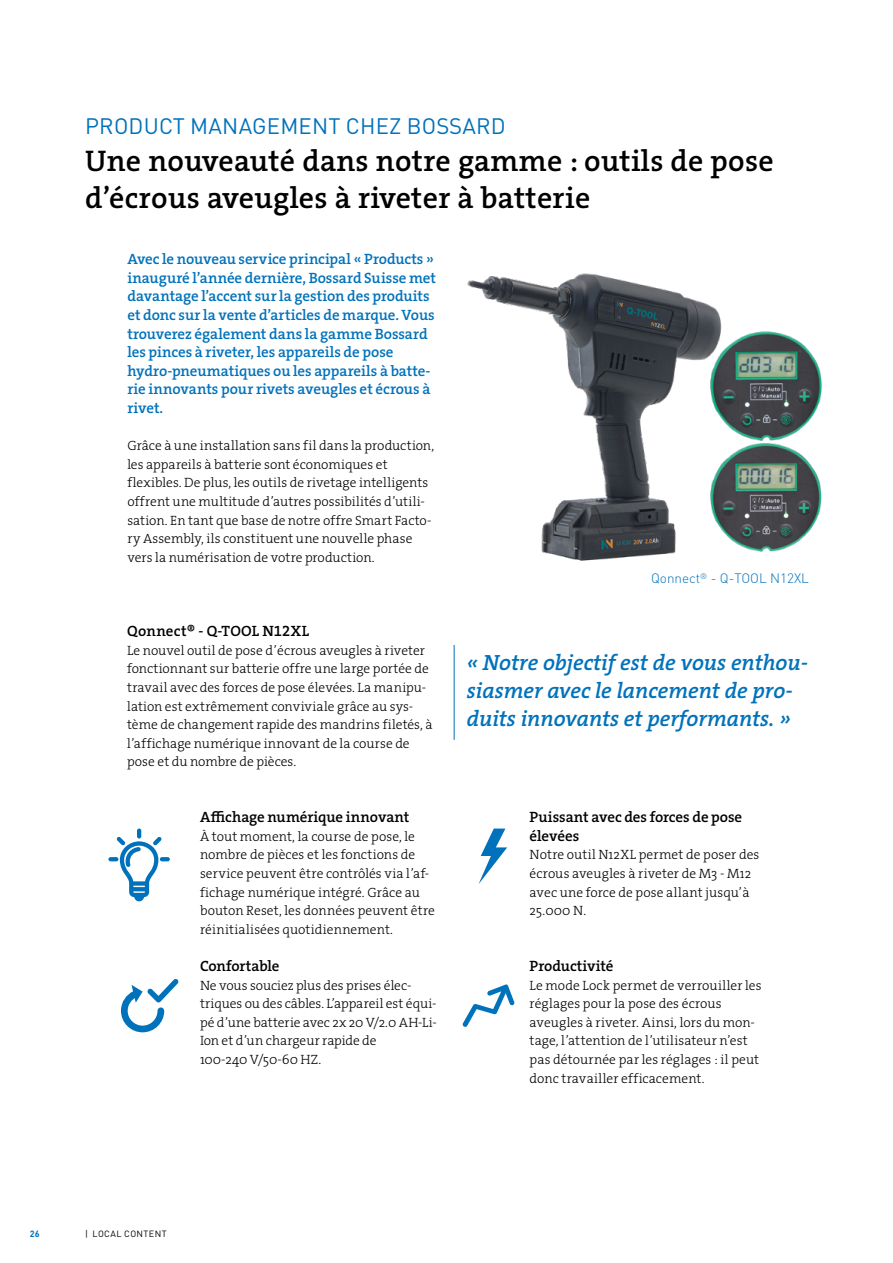
<style>
.page{position:relative;width:893px;height:1263px;background:#fff}
.page>*{position:absolute;margin:0;border:0;box-sizing:border-box;transform-origin:0 0}
.t1{font:30px/37.2px "The Serif HP6 Se Bld";letter-spacing:.01em;color:#000}
.t2{font:22.2px/27.9px "The Serif HP6 Se Bld IT";color:#0072bb}
.t3{font:22.2px "DINOT";letter-spacing:.01em;color:#0072bb}
.t4{font:15px/18.6px "The Serif HP6 Se Bld";letter-spacing:-.005em;color:#0072bb}
.t5{font:15px/18.6px "The Serif HP6 Se Bld";letter-spacing:-.005em;color:#000}
.t6{font:15px "The Serif HP6 Se Bld";letter-spacing:.015em;color:#000}
.t7{font:13.5px/18.6px "The Serif HP3 Lig";color:#000}
.t8{font:300 13.5px "DINOT";color:#0072bb}
.t9{font:9px "DINOT";letter-spacing:.05em;color:#000}
.t10{font:700 9px "DINOT";color:#0072bb}
</style>
<div class="page">
<img style="left:467px;top:273px;width:355px;height:288px">
<svg style="left:108px;top:828px;width:62px;height:73px"></svg>
<svg style="left:462px;top:984px;width:53px;height:43px"></svg>
<svg style="left:479px;top:828px;width:28px;height:56px"></svg>
<svg style="left:121px;top:979px;width:58px;height:54px"></svg>
<hr style="left:454px;top:645px;width:1px;height:95px;background:#0072bb">
<h2 class="t3" style="left:85px;top:111px;width:422px">PRODUCT MANAGEMENT CHEZ BOSSARD</h2>
<h1 class="t1" style="left:85px;top:142px;width:690px">Une nouveauté dans notre gamme : outils de pose d’écrous aveugles à riveter à batterie</h1>
<p class="t4" style="left:127px;top:250px;width:310px">Avec le nouveau service principal « Products » inauguré l’année dernière, Bossard Suisse met davantage l’accent sur la gestion des produits et donc sur la vente d’articles de marque. Vous trouverez également dans la gamme Bossard les pinces à riveter, les appareils de pose hydro-pneumatiques ou les appareils à batte&shy;rie innovants pour rivets aveugles et écrous à rivet.</p>
<p class="t7" style="left:127px;top:436px;width:308px">Grâce à une installation sans fil dans la production, les appareils à batterie sont économiques et flexibles. De plus, les outils de rivetage intelligents offrent une multitude d’autres possibilités d’utili&shy;sation. En tant que base de notre offre Smart Facto&shy;ry Assembly, ils constituent une nouvelle phase vers la numérisation de votre production.</p>
<p class="t8" style="left:651px;top:569px;width:159px">Qonnect<sup>®</sup> - Q-TOOL N12XL</p>
<p class="t6" style="left:127px;top:621px;width:183px">Qonnect® - Q-TOOL N12XL</p>
<p class="t7" style="left:127px;top:641px;width:307px">Le nouvel outil de pose d’écrous aveugles à riveter fonctionnant sur batterie offre une large portée de travail avec des forces de pose élevées. La manipu&shy;lation est extrêmement conviviale grâce au sys&shy;tème de changement rapide des mandrins filetés, à l’affichage numérique innovant de la course de pose et du nombre de pièces.</p>
<h2 class="t2" style="left:467px;top:649px;width:343px">« Notre objectif est de vous enthou&shy;siasmer avec le lancement de pro&shy;duits innovants et performants. »</h2>
<p class="t5" style="left:200px;top:808px;width:211px">Affichage numérique innovant</p>
<p class="t7" style="left:200px;top:827px;width:236px">À tout moment, la course de pose, le nombre de pièces et les fonctions de service peuvent être contrôlés via l’af&shy;fichage numérique intégré. Grâce au bouton Reset, les données peuvent être réinitialisées quotidiennement.</p>
<p class="t5" style="left:200px;top:957px;width:81px">Confortable</p>
<p class="t7" style="left:200px;top:976px;width:238px">Ne vous souciez plus des prises élec&shy;triques ou des câbles. L’appareil est équi&shy;pé d’une batterie avec 2x 20 V/2.0 AH-Li-Ion et d’un chargeur rapide de<br>100-240 V/50-60 HZ.</p>
<p class="t10" style="left:30px;top:1227px;width:12px">26</p>
<p class="t9" style="left:85px;top:1227px;width:83px">| LOCAL CONTENT</p>
<p class="t5" style="left:530px;top:808px;width:214px">Puissant avec des forces de pose élevées</p>
<p class="t7" style="left:530px;top:846px;width:231px">Notre outil N12XL permet de poser des écrous aveugles à riveter de M3 - M12 avec une force de pose allant jusqu’à<br>25.000 N.</p>
<p class="t5" style="left:530px;top:957px;width:85px">Productivité</p>
<p class="t7" style="left:530px;top:976px;width:233px">Le mode Lock permet de verrouiller les réglages pour la pose des écrous aveugles à riveter. Ainsi, lors du mon&shy;tage, l’attention de l’utilisateur n’est pas détournée par les réglages : il peut donc travailler efficacement.</p>
</div>
